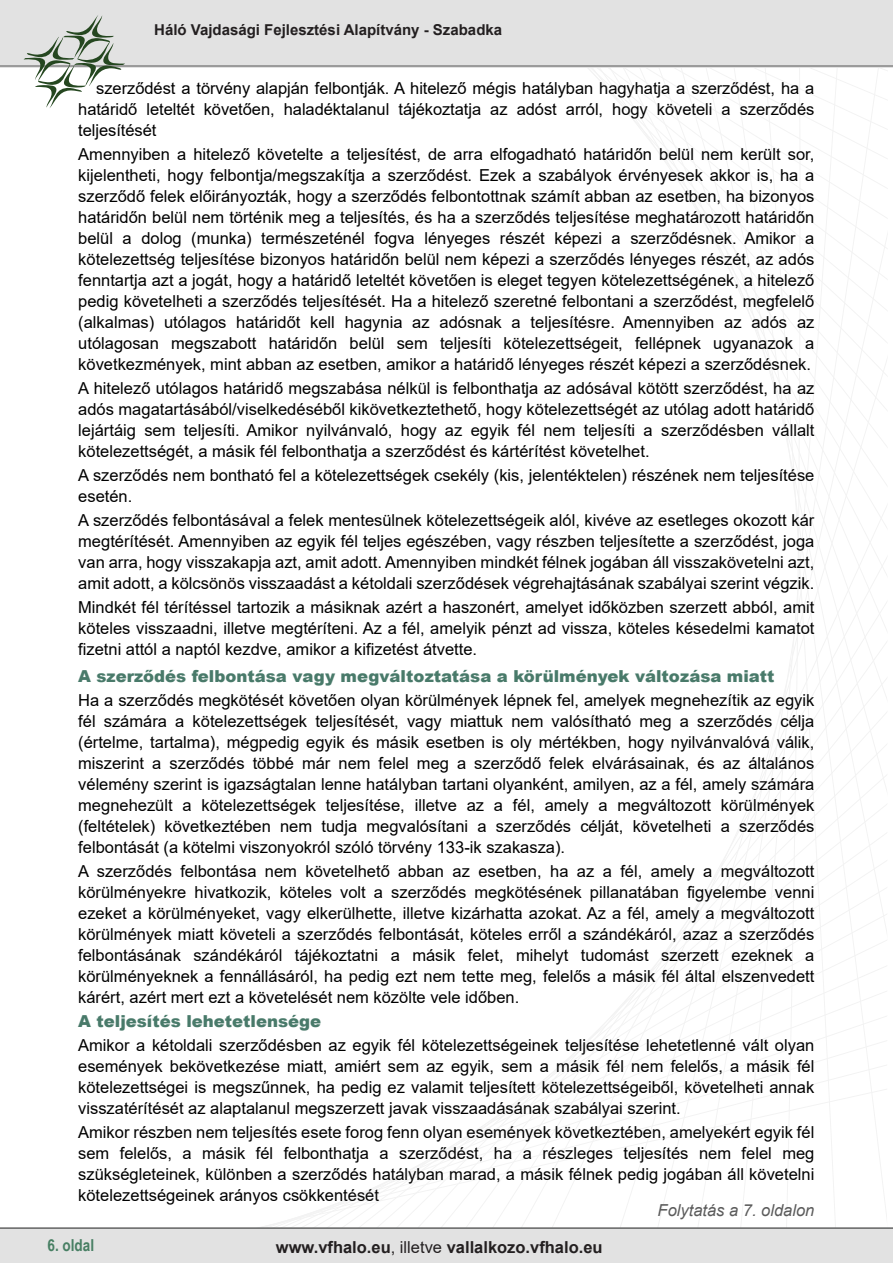
<style>
.page{position:relative;width:893px;height:1263px;background:#fff}
.page>*{position:absolute;margin:0;border:0;box-sizing:border-box;transform-origin:0 0}
.t1{font:16.5px/21px "Arial";color:#000;text-align:justify}
.t2{font:900 16.5px "Arial";color:#497a6a}
.t3{font:700 16.5px "Arial";color:#231f20}
.t4{font:italic 16.5px "Arial";color:#5b5b5b}
.t5{font:700 16.5px "Arial Narrow";color:#477f63}
.t6{font:700 15px "Arial";color:#231f20}
.s1{font-weight:400}
</style>
<div class="page">
<svg style="left:517px;top:108px;width:370px;height:993px"></svg>
<div style="left:0;top:1228px;width:893px;height:35px;background:#e2e2e2"></div>
<div style="left:0;top:0;width:893px;height:68px;background:#e2e2e2"></div>
<hr style="left:0;top:65px;width:893px;height:2px;background:#848484">
<svg style="left:0;top:15px;width:888px;height:93px"></svg>
<hr style="left:0;top:1227px;width:893px;height:2px;background:#636464">
<p class="t6" style="left:154px;top:19px;width:349px">Háló Vajdasági Fejlesztési Alapítvány - Szabadka</p>
<p class="t1" style="left:78px;top:77px;width:738px;text-indent:18px">szerződést a törvény alapján felbontják. A hitelező mégis hatályban hagyhatja a szerződést, ha a határidő leteltét követően, haladéktalanul tájékoztatja az adóst arról, hogy követeli a szerződés teljesítését</p>
<p class="t1" style="left:78px;top:143px;width:738px">Amennyiben a hitelező követelte a teljesítést, de arra elfogadható határidőn belül nem került sor, kijelentheti, hogy felbontja/megszakítja a szerződést. Ezek a szabályok érvényesek akkor is, ha a szerződő felek előirányozták, hogy a szerződés felbontottnak számít abban az esetben, ha bizonyos határidőn belül nem történik meg a teljesítés, és ha a szerződés teljesítése meghatározott határidőn belül a dolog (munka) természeténél fogva lényeges részét képezi a szerződésnek. Amikor a kötelezettség teljesítése bizonyos határidőn belül nem képezi a szerződés lényeges részét, az adós fenntartja azt a jogát, hogy a határidő leteltét követően is eleget tegyen kötelezettségének, a hitelező pedig követelheti a szerződés teljesítését. Ha a hitelező szeretné felbontani a szerződést, megfelelő (alkalmas) utólagos határidőt kell hagynia az adósnak a teljesítésre. Amennyiben az adós az utólagosan megszabott határidőn belül sem teljesíti kötelezettségeit, fellépnek ugyanazok a következmények, mint abban az esetben, amikor a határidő lényeges részét képezi a szerződésnek.</p>
<p class="t1" style="left:78px;top:377px;width:738px">A hitelező utólagos határidő megszabása nélkül is felbonthatja az adósával kötött szerződést, ha az adós magatartásából/viselkedéséből kikövetkeztethető, hogy kötelezettségét az utólag adott határidő lejártáig sem teljesíti. Amikor nyilvánvaló, hogy az egyik fél nem teljesíti a szerződésben vállalt kötelezettségét, a másik fél felbonthatja a szerződést és kártérítést követelhet.</p>
<p class="t1" style="left:78px;top:464px;width:738px">A szerződés nem bontható fel a kötelezettségek csekély (kis, jelentéktelen) részének nem teljesítése esetén.</p>
<p class="t1" style="left:78px;top:509px;width:738px">A szerződés felbontásával a felek mentesülnek kötelezettségeik alól, kivéve az esetleges okozott kár megtérítését. Amennyiben az egyik fél teljes egészében, vagy részben teljesítette a szerződést, joga van arra, hogy visszakapja azt, amit adott. Amennyiben mindkét félnek jogában áll visszakövetelni azt, amit adott, a kölcsönös visszaadást a kétoldali szerződések végrehajtásának szabályai szerint végzik.</p>
<p class="t1" style="left:78px;top:596px;width:738px">Mindkét fél térítéssel tartozik a másiknak azért a haszonért, amelyet időközben szerzett abból, amit köteles visszaadni, illetve megtéríteni. Az a fél, amelyik pénzt ad vissza, köteles késedelmi kamatot fizetni attól a naptól kezdve, amikor a kifizetést átvette.</p>
<p class="t2" style="left:78px;top:664px;width:698px">A szerződés felbontása vagy megváltoztatása a körülmények változása miatt</p>
<p class="t1" style="left:78px;top:689px;width:738px">Ha a szerződés megkötését követően olyan körülmények lépnek fel, amelyek megnehezítik az egyik fél számára a kötelezettségek teljesítését, vagy miattuk nem valósítható meg a szerződés célja (értelme, tartalma), mégpedig egyik és másik esetben is oly mértékben, hogy nyilvánvalóvá válik, miszerint a szerződés többé már nem felel meg a szerződő felek elvárásainak, és az általános vélemény szerint is igazságtalan lenne hatályban tartani olyanként, amilyen, az a fél, amely számára megnehezült a kötelezettségek teljesítése, illetve az a fél, amely a megváltozott körülmények (feltételek) következtében nem tudja megvalósítani a szerződés célját, követelheti a szerződés felbontását (a kötelmi viszonyokról szóló törvény 133-ik szakasza).</p>
<p class="t1" style="left:78px;top:860px;width:738px">A szerződés felbontása nem követelhető abban az esetben, ha az a fél, amely a megváltozott körülményekre hivatkozik, köteles volt a szerződés megkötésének pillanatában figyelembe venni ezeket a körülményeket, vagy elkerülhette, illetve kizárhatta azokat. Az a fél, amely a megváltozott körülmények miatt követeli a szerződés felbontását, köteles erről a szándékáról, azaz a szerződés felbontásának szándékáról tájékoztatni a másik felet, mihelyt tudomást szerzett ezeknek a körülményeknek a fennállásáról, ha pedig ezt nem tette meg, felelős a másik fél által elszenvedett kárért, azért mert ezt a követelését nem közölte vele időben.</p>
<p class="t2" style="left:78px;top:1009px;width:244px">A teljesítés lehetetlensége</p>
<p class="t1" style="left:78px;top:1034px;width:738px">Amikor a kétoldali szerződésben az egyik fél kötelezettségeinek teljesítése lehetetlenné vált olyan események bekövetkezése miatt, amiért sem az egyik, sem a másik fél nem felelős, a másik fél kötelezettségei is megszűnnek, ha pedig ez valamit teljesített kötelezettségeiből, követelheti annak visszatérítését az alaptalanul megszerzett javak visszaadásának szabályai szerint.</p>
<p class="t1" style="left:78px;top:1122px;width:738px">Amikor részben nem teljesítés esete forog fenn olyan események következtében, amelyekért egyik fél sem felelős, a másik fél felbonthatja a szerződést, ha a részleges teljesítés nem felel meg szükségleteinek, különben a szerződés hatályban marad, a másik félnek pedig jogában áll követelni kötelezettségeinek arányos csökkentését</p>
<p class="t4" style="left:658px;top:1199px;width:158px">Folytatás a 7. oldalon</p>
<p class="t5" style="left:48px;top:1233px;width:48px">6. oldal</p>
<p class="t3" style="left:276px;top:1236px;width:328px">www.vfhalo.eu<span class="s1">, illetve</span> vallalkozo.vfhalo.eu</p>
</div>
